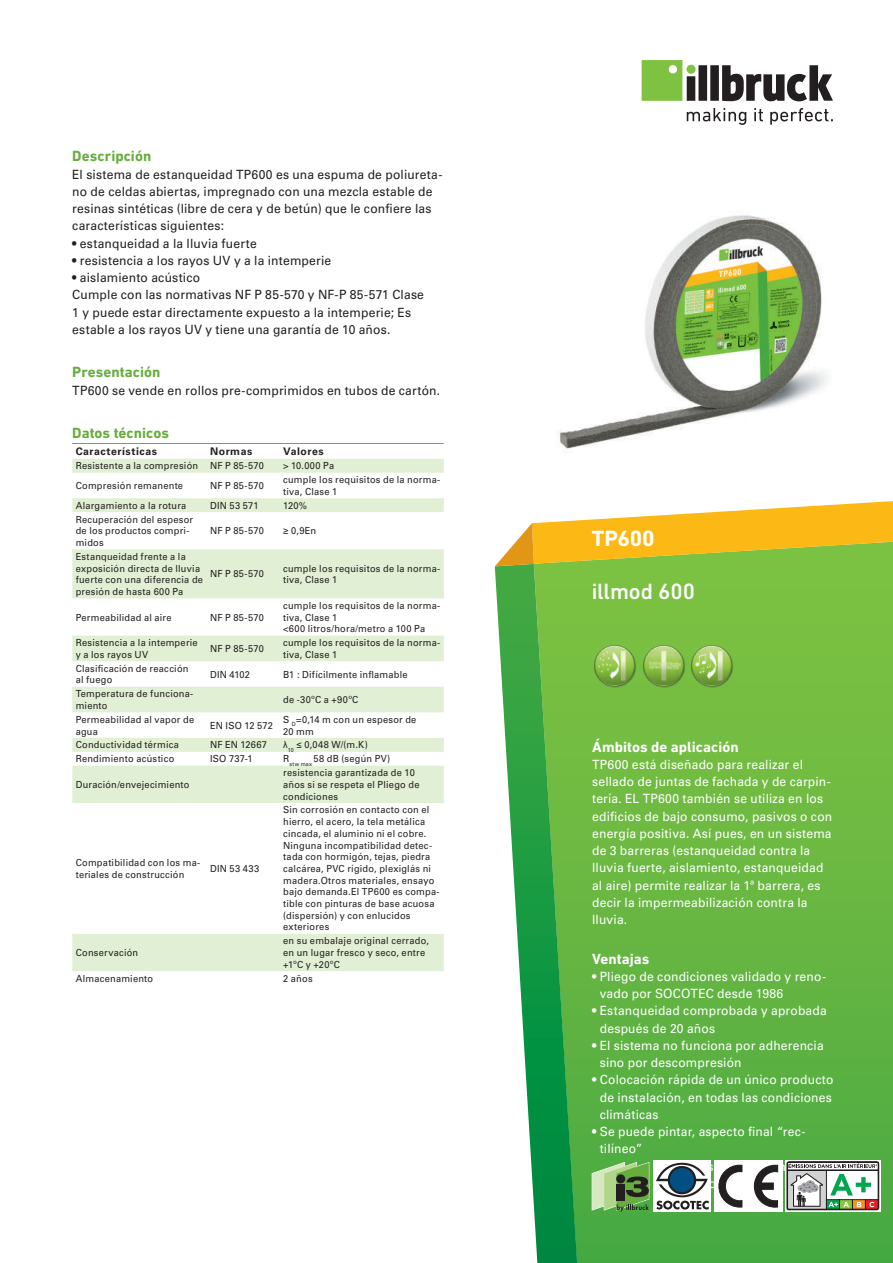
<style>
.page{position:relative;width:893px;height:1263px;background:#fff}
.page>*{position:absolute;margin:0;border:0;box-sizing:border-box;transform-origin:0 0}
.t1{font:500 22.5px "DIN Next W1 G";letter-spacing:-.01em;color:#fff}
.t2{font:700 22.5px "DIN Next W1 G";letter-spacing:-.005em;color:#fff}
.t3{font:700 15px "DIN Next W1 G";letter-spacing:.005em;color:#66ae3d}
.t4{font:700 15px "DIN Next W1 G";letter-spacing:.005em;color:#fff}
.t5{font:12.75px/17.2px "Univers LTCYR 55 Roman";letter-spacing:.015em;color:#fff;scale:.95 1}
.t6{font:12.75px/17.2px "Univers LTCYR 55 Roman";letter-spacing:.015em;color:#231f20;scale:.95 1}
.t7{font:700 10.5px "Univers LTCYR 65";letter-spacing:.05em;color:#231f20}
.t8{font:9.75px/11.7px "Univers LTCYR 55 Roman";letter-spacing:.025em;color:#231f20;scale:.95 1}
.s1{font-family:"Arial"}
</style>
<div class="page">
<img style="left:558px;top:215px;width:269px;height:234px">
<svg style="left:577px;top:566px;width:316px;height:697px;background:#66b642"></svg>
<svg style="left:495px;top:566px;width:82px;height:697px"></svg>
<svg style="left:495px;top:501px;width:398px;height:65px"></svg>
<hr style="left:72px;top:443px;width:372px;height:1px;background:#66ae3d">
<svg style="left:72px;top:459px;width:372px;height:512px"></svg>
<svg style="left:642px;top:60px;width:191px;height:41px"></svg>
<svg style="left:687px;top:108px;width:59px;height:17px"></svg>
<svg style="left:754px;top:108px;width:9px;height:13px"></svg>
<svg style="left:770px;top:108px;width:63px;height:17px"></svg>
<div style="left:714px;top:1161px;width:68px;height:51px;background:#fff"></div>
<svg style="left:754px;top:1165px;width:24px;height:42px"></svg>
<svg style="left:719px;top:1165px;width:23px;height:42px"></svg>
<div style="left:654px;top:1161px;width:57px;height:51px;background:#fff"></div>
<svg style="left:656px;top:1163px;width:53px;height:46px"></svg>
<svg style="left:785px;top:1161px;width:96px;height:51px"></svg>
<svg style="left:787px;top:1161px;width:92px;height:49px"></svg>
<svg style="left:591px;top:1161px;width:59px;height:51px;background:#79a662"></svg>
<img style="left:641px;top:643px;width:46px;height:46px">
<img style="left:689px;top:642px;width:46px;height:46px">
<img style="left:592px;top:643px;width:46px;height:46px">
<h2 class="t3" style="left:72px;top:147px;width:81px">Descripción</h2>
<h3 class="t6" style="left:72px;top:165px;width:391px">El sistema de estanqueidad TP600 es una espuma de poliureta&shy;no de celdas abiertas, impregnado con una mezcla estable de resinas sintéticas (libre de cera y de betún) que le confiere las características siguientes:</h3>
<h3 class="t6" style="left:72px;top:234px;width:196px">• estanqueidad a la lluvia fuerte</h3>
<h3 class="t6" style="left:72px;top:251px;width:274px">• resistencia a los rayos UV y a la intemperie</h3>
<h3 class="t6" style="left:72px;top:268px;width:372px">• aislamiento acústico<br>Cumple con las normativas NF P 85-570 y NF-P 85-571 Clase 1 y puede estar directamente expuesto a la intemperie; Es estable a los rayos UV y tiene una garantía de 10 años.</h3>
<h2 class="t3" style="left:72px;top:363px;width:90px">Presentación</h2>
<h3 class="t6" style="left:72px;top:381px;width:389px">TP600 se vende en rollos pre-comprimidos en tubos de cartón.</h3>
<h2 class="t3" style="left:72px;top:424px;width:98px">Datos técnicos</h2>
<p class="t7" style="left:76px;top:444px;width:83px">Características</p>
<p class="t7" style="left:210px;top:444px;width:44px">Normas</p>
<p class="t7" style="left:283px;top:444px;width:42px">Valores</p>
<p class="t8" style="left:76px;top:460px;width:200px">Resistente a la compresión NF P 85-570</p>
<p class="t8" style="left:283px;top:460px;width:55px">&gt; 10.000 Pa</p>
<p class="t8" style="left:76px;top:479px;width:115px">Compresión remanente</p>
<p class="t8" style="left:210px;top:479px;width:58px">NF P 85-570</p>
<p class="t8" style="left:283px;top:473px;width:167px">cumple los requisitos de la norma&shy;tiva, Clase 1</p>
<p class="t8" style="left:76px;top:499px;width:118px">Alargamiento a la rotura</p>
<p class="t8" style="left:210px;top:499px;width:53px">DIN 53 571</p>
<p class="t8" style="left:283px;top:499px;width:27px">120%</p>
<p class="t8" style="left:76px;top:513px;width:125px">Recuperación del espesor de los productos compri&shy;midos</p>
<p class="t8" style="left:210px;top:525px;width:58px">NF P 85-570</p>
<p class="t8" style="left:283px;top:525px;width:36px">≥ 0,9En</p>
<p class="t8" style="left:76px;top:550px;width:136px">Estanqueidad frente a la exposición directa de lluvia fuerte con una diferencia de presión de hasta 600 Pa</p>
<p class="t8" style="left:210px;top:568px;width:58px">NF P 85-570</p>
<p class="t8" style="left:283px;top:562px;width:167px">cumple los requisitos de la norma&shy;tiva, Clase 1</p>
<p class="t8" style="left:76px;top:611px;width:102px">Permeabilidad al aire</p>
<p class="t8" style="left:210px;top:611px;width:58px">NF P 85-570</p>
<p class="t8" style="left:283px;top:599px;width:167px">cumple los requisitos de la norma&shy;tiva, Clase 1<br>&lt;600 litros/hora/metro a 100 Pa</p>
<p class="t8" style="left:76px;top:636px;width:130px">Resistencia a la intemperie y a los rayos UV</p>
<p class="t8" style="left:210px;top:642px;width:58px">NF P 85-570</p>
<p class="t8" style="left:283px;top:636px;width:167px">cumple los requisitos de la norma&shy;tiva, Clase 1</p>
<p class="t8" style="left:76px;top:662px;width:120px">Clasificación de reacción al fuego</p>
<p class="t8" style="left:210px;top:668px;width:44px">DIN 4102</p>
<p class="t8" style="left:283px;top:668px;width:133px">B1 : Difícilmente inflamable</p>
<p class="t8" style="left:76px;top:687px;width:125px">Temperatura de funciona&shy;miento</p>
<p class="t8" style="left:283px;top:693px;width:81px">de -30ºC a +90ºC</p>
<p class="t8" style="left:76px;top:713px;width:126px">Permeabilidad al vapor de agua</p>
<p class="t8" style="left:210px;top:719px;width:68px">EN ISO 12 572</p>
<p class="t8" style="left:283px;top:713px;width:142px">S <sub>D</sub>=0,14 m con un espesor de<br>20 mm</p>
<p class="t8" style="left:76px;top:739px;width:110px">Conductividad térmica</p>
<p class="t8" style="left:210px;top:739px;width:62px">NF EN 12667</p>
<p class="t8" style="left:283px;top:739px;width:90px"><span class="s1">λ</span><sub>10</sub> ≤ 0,048 W/(m.K)</p>
<p class="t8" style="left:76px;top:752px;width:105px">Rendimiento acústico</p>
<p class="t8" style="left:210px;top:752px;width:46px">ISO 737-1</p>
<p class="t8" style="left:283px;top:752px;width:114px">R<sub>stw</sub> <sub>max</sub> 58 dB (según PV)</p>
<p class="t8" style="left:76px;top:778px;width:121px">Duración/envejecimiento</p>
<p class="t8" style="left:283px;top:766px;width:145px">resistencia garantizada de 10 años si se respeta el Pliego de condiciones</p>
<p class="t8" style="left:76px;top:856px;width:133px">Compatibilidad con los ma&shy;teriales de construcción</p>
<p class="t8" style="left:210px;top:862px;width:53px">DIN 53 433</p>
<p class="t8" style="left:283px;top:804px;width:166px">Sin corrosión en contacto con el hierro, el acero, la tela metálica cincada, el aluminio ni el cobre.<br>Ninguna incompatibilidad detec&shy;tada con hormigón, tejas, piedra calcárea, PVC rígido, plexiglás ni madera.Otros materiales, ensayo bajo demanda.El TP600 es compa&shy;tible con pinturas de base acuosa (dispersión) y con enlucidos exteriores</p>
<p class="t8" style="left:76px;top:946px;width:67px">Conservación</p>
<p class="t8" style="left:283px;top:934px;width:155px">en su embalaje original cerrado, en un lugar fresco y seco, entre +1ºC y +20ºC</p>
<p class="t8" style="left:76px;top:972px;width:83px">Almacenamiento</p>
<p class="t8" style="left:283px;top:972px;width:33px">2 años</p>
<h1 class="t2" style="left:592px;top:525px;width:64px">TP600</h1>
<h1 class="t1" style="left:592px;top:578px;width:105px">illmod 600</h1>
<h2 class="t4" style="left:592px;top:738px;width:148px">Ámbitos de aplicación</h2>
<p class="t5" style="left:592px;top:755px;width:254px">TP600 está diseñado para realizar el sellado de juntas de fachada y de carpin&shy;tería. EL TP600 también se utiliza en los edificios de bajo consumo, pasivos o con energía positiva. Así pues, en un sistema de 3 barreras (estanqueidad contra la lluvia fuerte, aislamiento, estanqueidad al aire) permite realizar la 1ª barrera, es decir la impermeabilización contra la lluvia.</p>
<h2 class="t4" style="left:592px;top:950px;width:59px">Ventajas</h2>
<h3 class="t5" style="left:600px;top:967px;width:240px;text-indent:-8px">• Pliego de condiciones validado y reno&shy;vado por SOCOTEC desde 1986</h3>
<h3 class="t5" style="left:600px;top:1001px;width:241px;text-indent:-8px">• Estanqueidad comprobada y aprobada después de 20 años</h3>
<h3 class="t5" style="left:600px;top:1036px;width:237px;text-indent:-8px">• El sistema no funciona por adherencia sino por descompresión</h3>
<h3 class="t5" style="left:600px;top:1070px;width:247px;text-align:justify;text-indent:-8px">• Colocación rápida de un único producto de instalación, en todas las condiciones climáticas</h3>
<h3 class="t5" style="left:600px;top:1122px;width:218px;text-indent:-8px">• Se puede pintar, aspecto final “rec&shy;tilíneo”</h3>
</div>
